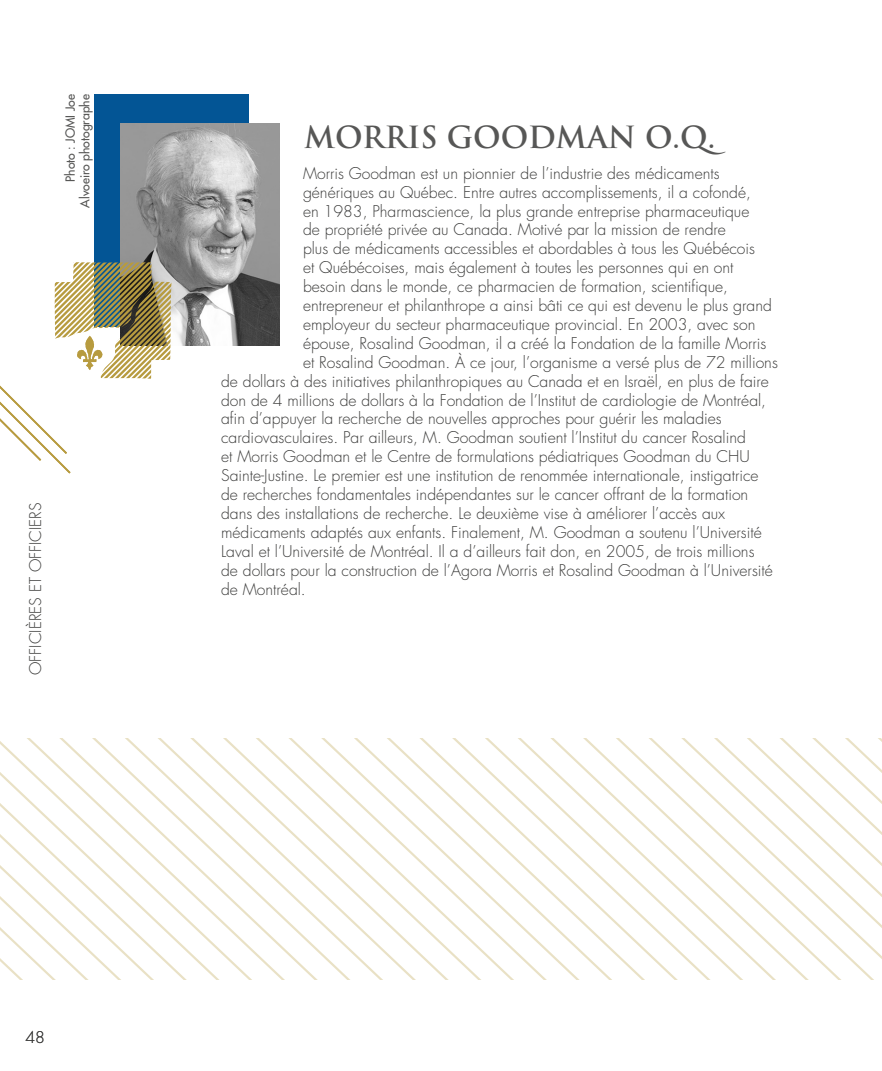
<style>
.page{position:relative;width:882px;height:1071px;background:#fff}
.page>*{position:absolute;margin:0;border:0;box-sizing:border-box;transform-origin:0 0}
.t1{font:700 29.75px "Trajan Pro";color:#575756}
.t2{font:300 15.75px "Futura Std";color:#3c3c3b}
.t3{font:500 12.25px/14.7px "Futura Std";color:#575756;text-align:right}
</style>
<div class="page">
<div style="left:94px;top:95px;width:155px;height:232px;background:#035595"></div>
<img style="left:121px;top:123px;width:158px;height:222px">
<svg style="left:0;top:262px;width:172px;height:212px"></svg>
<svg style="left:74px;top:335px;width:28px;height:35px"></svg>
<svg style="left:831px;top:738px;width:32px;height:241px"></svg>
<svg style="left:798px;top:738px;width:33px;height:241px"></svg>
<svg style="left:765px;top:738px;width:33px;height:241px"></svg>
<svg style="left:732px;top:738px;width:33px;height:241px"></svg>
<svg style="left:700px;top:738px;width:32px;height:241px"></svg>
<svg style="left:667px;top:738px;width:33px;height:241px"></svg>
<svg style="left:634px;top:738px;width:33px;height:241px"></svg>
<svg style="left:602px;top:738px;width:32px;height:241px"></svg>
<svg style="left:569px;top:738px;width:33px;height:241px"></svg>
<svg style="left:536px;top:738px;width:33px;height:241px"></svg>
<svg style="left:503px;top:738px;width:33px;height:241px"></svg>
<svg style="left:471px;top:738px;width:32px;height:241px"></svg>
<svg style="left:438px;top:738px;width:33px;height:241px"></svg>
<svg style="left:405px;top:738px;width:33px;height:241px"></svg>
<svg style="left:372px;top:738px;width:33px;height:241px"></svg>
<svg style="left:340px;top:738px;width:32px;height:241px"></svg>
<svg style="left:307px;top:738px;width:33px;height:241px"></svg>
<svg style="left:274px;top:738px;width:33px;height:241px"></svg>
<svg style="left:241px;top:738px;width:33px;height:241px"></svg>
<svg style="left:209px;top:738px;width:32px;height:241px"></svg>
<svg style="left:176px;top:738px;width:33px;height:241px"></svg>
<svg style="left:143px;top:738px;width:33px;height:241px"></svg>
<svg style="left:0;top:738px;width:143px;height:241px"></svg>
<p class="t3" style="left:63px;top:208px;width:115px;rotate:-90deg">Photo : JOMI Joe<br>Alvoeiro photographe</p>
<p class="t2" style="left:26px;top:675px;width:174px;rotate:-90deg">OFFICIÈRES ET OFFICIERS</p>
<h1 class="t1" style="left:304px;top:119px;width:423px">MORRIS GOODMAN O.Q.</h1>
<p class="t2" style="left:303px;top:163px;width:418px">Morris Goodman est un pionnier de l’industrie des médicaments</p>
<p class="t2" style="left:303px;top:182px;width:449px">génériques au Québec. Entre autres accomplissements, il a cofondé,</p>
<p class="t2" style="left:303px;top:201px;width:448px">en 1983, Pharmascience, la plus grande entreprise pharmaceutique</p>
<p class="t2" style="left:303px;top:220px;width:424px">de propriété privée au Canada. Motivé par la mission de rendre</p>
<p class="t2" style="left:303px;top:239px;width:454px">plus de médicaments accessibles et abordables à tous les Québécois</p>
<p class="t2" style="left:303px;top:258px;width:432px">et Québécoises, mais également à toutes les personnes qui en ont</p>
<p class="t2" style="left:303px;top:277px;width:427px">besoin dans le monde, ce pharmacien de formation, scientifique,</p>
<p class="t2" style="left:303px;top:296px;width:470px">entrepreneur et philanthrope a ainsi bâti ce qui est devenu le plus grand</p>
<p class="t2" style="left:303px;top:315px;width:454px">employeur du secteur pharmaceutique provincial. En 2003, avec son</p>
<p class="t2" style="left:303px;top:334px;width:465px">épouse, Rosalind Goodman, il a créé la Fondation de la famille Morris</p>
<p class="t2" style="left:303px;top:352px;width:476px">et Rosalind Goodman. À ce jour, l’organisme a versé plus de 72 millions</p>
<p class="t2" style="left:221px;top:371px;width:549px">de dollars à des initiatives philanthropiques au Canada et en Israël, en plus de faire</p>
<p class="t2" style="left:221px;top:390px;width:547px">don de 4 millions de dollars à la Fondation de l’Institut de cardiologie de Montréal,</p>
<p class="t2" style="left:221px;top:409px;width:502px">afin d’appuyer la recherche de nouvelles approches pour guérir les maladies</p>
<p class="t2" style="left:221px;top:428px;width:526px">cardiovasculaires. Par ailleurs, M. Goodman soutient l’Institut du cancer Rosalind</p>
<p class="t2" style="left:221px;top:447px;width:530px">et Morris Goodman et le Centre de formulations pédiatriques Goodman du CHU</p>
<p class="t2" style="left:221px;top:466px;width:539px">Sainte-Justine. Le premier est une institution de renommée internationale, instigatrice</p>
<p class="t2" style="left:221px;top:485px;width:529px">de recherches fondamentales indépendantes sur le cancer offrant de la formation</p>
<p class="t2" style="left:221px;top:504px;width:506px">dans des installations de recherche. Le deuxième vise à améliorer l’accès aux</p>
<p class="t2" style="left:221px;top:523px;width:542px">médicaments adaptés aux enfants. Finalement, M. Goodman a soutenu l’Université</p>
<p class="t2" style="left:221px;top:541px;width:535px">Laval et l’Université de Montréal. Il a d’ailleurs fait don, en 2005, de trois millions</p>
<p class="t2" style="left:221px;top:560px;width:553px">de dollars pour la construction de l’Agora Morris et Rosalind Goodman à l’Université</p>
<p class="t2" style="left:221px;top:579px;width:86px">de Montréal.</p>
<p class="t2" style="left:26px;top:1028px;width:21px">48</p>
</div>
